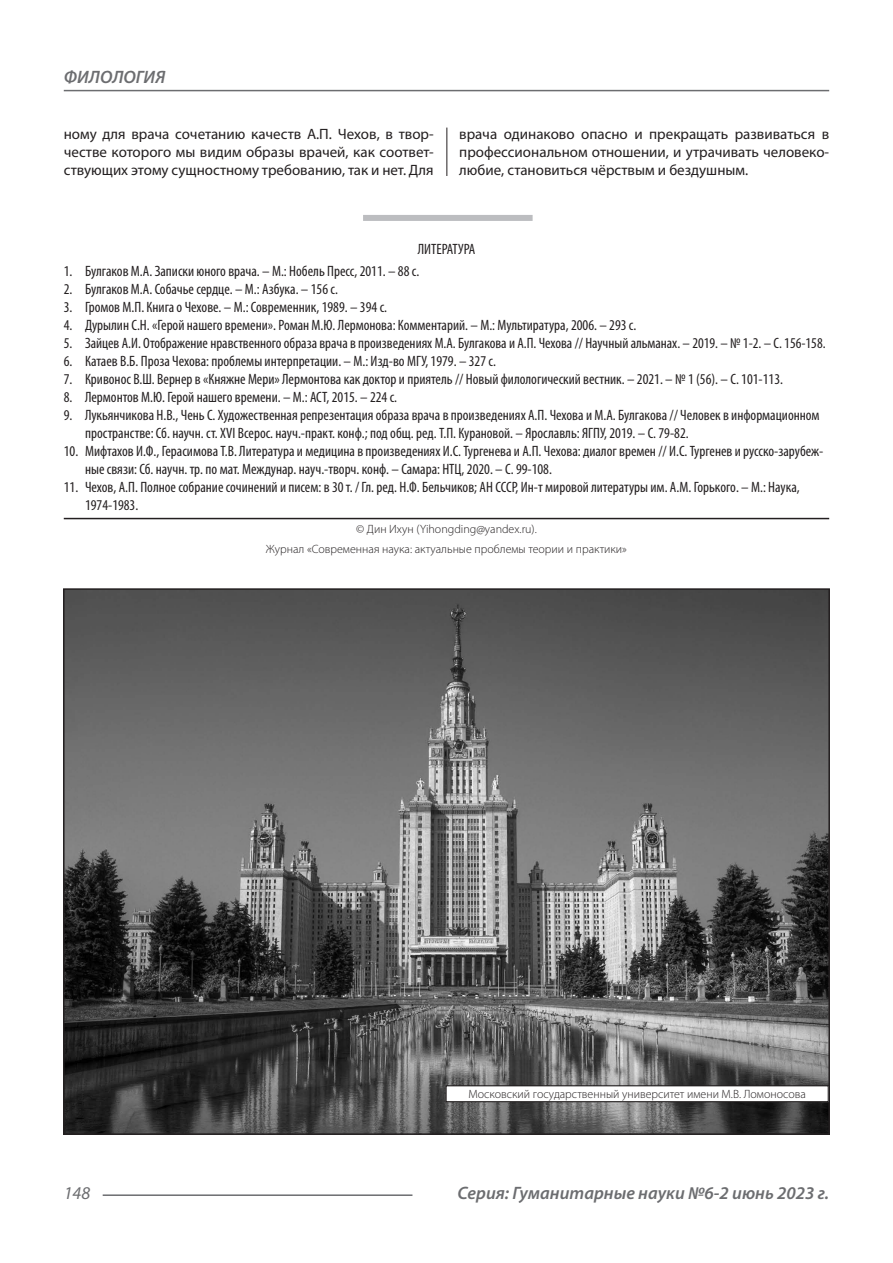
<style>
.page{position:relative;width:893px;height:1263px;background:#fff}
.page>*{position:absolute;margin:0;border:0;box-sizing:border-box;transform-origin:0 0}
.t1{font:italic 600 18px "Myriad Pro";color:#6c6d70}
.t2{font:italic 18px "Myriad Pro";color:#6c6d70}
.Библиография_Литерат{font:condensed 15px/18px "Myriad Pro";color:#231f20}
.Статья_текст{font:15px/18px "Myriad Pro";color:#231f20;text-align:justify}
.Автор_копирайт{font:300 12px "Myriad Pro";color:#231f20}
</style>
<div class="page">
<hr style="left:446px;top:128px;width:1px;height:1007px;background:#231f20">
<hr style="left:103px;top:1194px;width:309px;height:2px;background:#6c6d70">
<hr style="left:64px;top:90px;width:765px;height:1px;background:#6c6d70">
<div style="left:437px;top:176px;width:17px;height:959px;background:#fff"></div>
<div style="left:363px;top:215px;width:170px;height:6px;background:#bcbdc0"></div>
<hr style="left:64px;top:518px;width:765px;height:1px;background:#231f20">
<img style="left:66px;top:591px;width:761px;height:541px">
<div style="left:446px;top:1086px;width:382px;height:16px;background:#fff"></div>
<div style="left:446px;top:1085px;width:383px;height:17px;border:1px solid #231f20"></div>
<p class="t1" style="left:64px;top:66px;width:103px">ФИЛОЛОГИЯ</p>
<p class="Статья_текст" style="left:64px;top:125px;width:371px">ному для врача сочетанию качеств А.П. Чехов, в твор&shy;честве которого мы видим образы врачей, как соответ&shy;ствующих этому сущностному требованию, так и нет. Для</p>
<p class="Статья_текст" style="left:459px;top:125px;width:371px">врача одинаково опасно и прекращать развиваться в профессиональном отношении, и утрачивать человеко&shy;любие, становиться чёрствым и бездушным.</p>
<p class="Библиография_Литерат" style="left:418px;top:239px;width:59px">ЛИТЕРАТУРА</p>
<p class="Библиография_Литерат" style="left:64px;top:262px;width:357px">1. Булгаков М.А. Записки юного врача. – М.: Нобель Пресс, 2011. – 88 с.</p>
<p class="Библиография_Литерат" style="left:64px;top:280px;width:276px">2. Булгаков М.А. Собачье сердце. – М.: Азбука. – 156 с.</p>
<p class="Библиография_Литерат" style="left:64px;top:298px;width:325px">3. Громов М.П. Книга о Чехове. – М.: Современник, 1989. – 394 с.</p>
<p class="Библиография_Литерат" style="left:64px;top:316px;width:574px">4. Дурылин С.Н. «Герой нашего времени». Роман М.Ю. Лермонова: Комментарий. – М.: Мультиратура, 2006. – 293 с.</p>
<p class="Библиография_Литерат" style="left:64px;top:334px;width:763px">5. Зайцев А.И. Отображение нравственного образа врача в произведениях М.А. Булгакова и А.П. Чехова // Научный альманах. – 2019. – № 1-2. – С. 156-158.</p>
<p class="Библиография_Литерат" style="left:64px;top:352px;width:434px">6. Катаев В.Б. Проза Чехова: проблемы интерпретации. – М.: Изд-во МГУ, 1979. – 327 с.</p>
<p class="Библиография_Литерат" style="left:64px;top:370px;width:721px">7. Кривонос В.Ш. Вернер в «Княжне Мери» Лермонтова как доктор и приятель // Новый филологический вестник. – 2021. – № 1 (56). – С. 101-113.</p>
<p class="Библиография_Литерат" style="left:64px;top:388px;width:335px">8. Лермонтов М.Ю. Герой нашего времени. – М.: АСТ, 2015. – 224 с.</p>
<p class="Библиография_Литерат" style="left:85px;top:406px;width:736px;text-indent:-21px">9. Лукьянчикова Н.В., Чень С. Художественная репрезентация образа врача в произведениях А.П. Чехова и М.А. Булгакова // Человек в информационном пространстве: Сб. научн. ст. XVI Всерос. науч.-практ. конф.; под общ. ред. Т.П. Курановой. – Ярославль: ЯГПУ, 2019. – С. 79-82.</p>
<p class="Библиография_Литерат" style="left:85px;top:442px;width:740px;text-indent:-21px">10. Мифтахов И.Ф., Герасимова Т.В. Литература и медицина в произведениях И.С. Тургенева и А.П. Чехова: диалог времен // И.С. Тургенев и русско-зарубеж&shy;ные связи: Сб. научн. тр. по мат. Междунар. науч.-творч. конф. – Самара: НТЦ, 2020. – С. 99-108.</p>
<p class="Библиография_Литерат" style="left:85px;top:478px;width:716px;text-indent:-21px">11. Чехов, А.П. Полное собрание сочинений и писем: в 30 т. / Гл. ред. Н.Ф. Бельчиков; АН СССР, Ин-т мировой литературы им. А.М. Горького. – М.: Наука,<br>1974-1983.</p>
<p class="Автор_копирайт" style="left:356px;top:522px;width:182px">© Дин Ихун (Yihongding@yandex.ru).</p>
<p class="Автор_копирайт" style="left:266px;top:541px;width:363px">Журнал «Современная наука: актуальные проблемы теории и практики»</p>
<p class="Автор_копирайт" style="left:468px;top:1087px;width:339px">Московский государственный университет имени М.В. Ломоносова</p>
<p class="t2" style="left:64px;top:1182px;width:28px">148</p>
<p class="t1" style="left:457px;top:1182px;width:373px">Серия: Гуманитарные науки №6-2 июнь 2023 г.</p>
</div>
